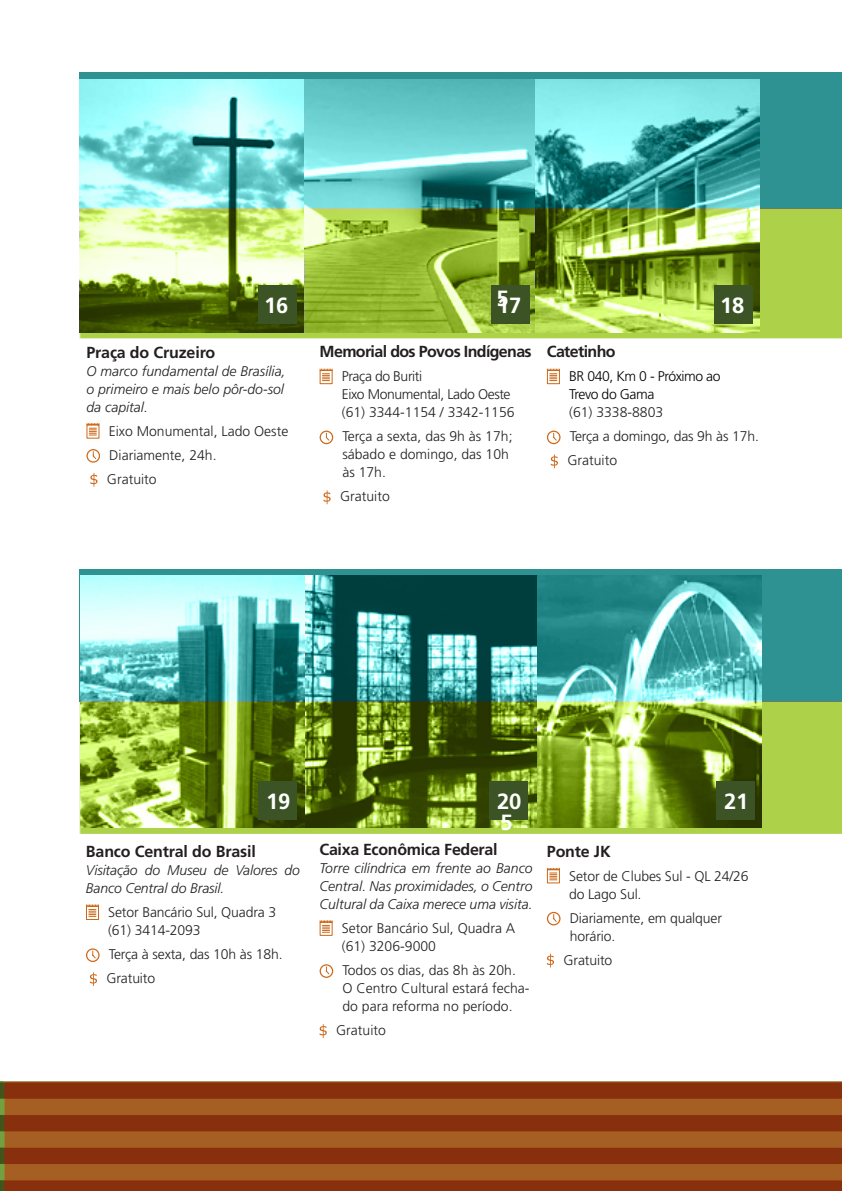
<style>
.page{position:relative;width:842px;height:1191px;background:#fff}
.page>*{position:absolute;margin:0;border:0;box-sizing:border-box;transform-origin:0 0}
.t1{font:700 22px "Frutiger LT Std";letter-spacing:-.015em;color:#fff}
.t2{font:700 16px "Frutiger LT Std";letter-spacing:-.02em;color:#231f20}
.t3{font:700 16px "Frutiger LT Std";letter-spacing:-.04em;color:#231f20}
.t4{font:300 14px/18px "Frutiger LT Std";color:#231f20}
.t5{font:italic 300 14px/18px "Frutiger LT Std";color:#231f20;text-align:justify}
.t6{font:300 14px/18px "Frutiger LT Std";letter-spacing:-.03em;color:#231f20}
.t7{font:300 14px/18px "Frutiger LT Std";letter-spacing:-.03em;color:#000}
.s1{color:#231f20}
</style>
<div class="page">
<svg style="left:0;top:1081px;width:4px;height:110px"></svg>
<svg style="left:0;top:1082px;width:4px;height:16px"></svg>
<hr style="left:0;top:1115px;width:4px;height:16px;background:#435319">
<svg style="left:0;top:1180px;width:4px;height:11px"></svg>
<svg style="left:5px;top:1081px;width:837px;height:110px;background:#954617"></svg>
<div style="left:80px;top:72px;width:762px;height:136px;background:#2d9291"></div>
<div style="left:80px;top:208px;width:762px;height:131px;background:#add149"></div>
<div style="left:80px;top:569px;width:762px;height:132px;background:#2d9291"></div>
<svg style="left:80px;top:701px;width:762px;height:133px;background:#a8cb48"></svg>
<img style="left:536px;top:575px;width:225px;height:252px">
<img style="left:80px;top:575px;width:456px;height:252px">
<img style="left:80px;top:80px;width:680px;height:253px">
<div style="left:258px;top:285px;width:38px;height:38px;background:#3b5325"></div>
<div style="left:491px;top:285px;width:38px;height:38px;background:#3b5325"></div>
<div style="left:714px;top:285px;width:38px;height:38px;background:#3b5325"></div>
<div style="left:258px;top:781px;width:38px;height:38px;background:#3b5325"></div>
<div style="left:489px;top:781px;width:38px;height:38px;background:#3b5325"></div>
<div style="left:716px;top:781px;width:38px;height:38px;background:#3b5325"></div>
<svg style="left:86px;top:423px;width:14px;height:16px"></svg>
<svg style="left:86px;top:449px;width:14px;height:13px"></svg>
<div style="left:88px;top:450px;width:11px;height:11px;background:#fff;border-radius:50%"></div>
<svg style="left:92px;top:450px;width:5px;height:9px"></svg>
<svg style="left:90px;top:473px;width:7px;height:13px"></svg>
<svg style="left:319px;top:368px;width:14px;height:17px"></svg>
<svg style="left:320px;top:430px;width:13px;height:14px"></svg>
<div style="left:321px;top:432px;width:11px;height:11px;background:#fff;border-radius:50%"></div>
<svg style="left:325px;top:432px;width:5px;height:9px"></svg>
<svg style="left:323px;top:490px;width:8px;height:14px"></svg>
<svg style="left:546px;top:368px;width:14px;height:17px"></svg>
<svg style="left:547px;top:430px;width:13px;height:14px"></svg>
<div style="left:548px;top:432px;width:11px;height:11px;background:#fff;border-radius:50%"></div>
<svg style="left:553px;top:432px;width:5px;height:9px"></svg>
<svg style="left:551px;top:454px;width:7px;height:14px"></svg>
<svg style="left:546px;top:868px;width:14px;height:16px"></svg>
<svg style="left:547px;top:912px;width:13px;height:13px"></svg>
<div style="left:548px;top:913px;width:11px;height:11px;background:#fff;border-radius:50%"></div>
<svg style="left:552px;top:913px;width:6px;height:10px"></svg>
<svg style="left:547px;top:953px;width:7px;height:14px"></svg>
<svg style="left:319px;top:920px;width:14px;height:16px"></svg>
<svg style="left:320px;top:964px;width:13px;height:14px"></svg>
<div style="left:321px;top:965px;width:11px;height:11px;background:#fff;border-radius:50%"></div>
<svg style="left:325px;top:965px;width:5px;height:10px"></svg>
<svg style="left:320px;top:1024px;width:7px;height:14px"></svg>
<svg style="left:86px;top:904px;width:13px;height:16px"></svg>
<svg style="left:86px;top:948px;width:14px;height:14px"></svg>
<div style="left:87px;top:949px;width:11px;height:11px;background:#fff;border-radius:50%"></div>
<svg style="left:92px;top:950px;width:5px;height:9px"></svg>
<svg style="left:90px;top:972px;width:7px;height:14px"></svg>
<h1 class="t1" style="left:496px;top:285px;width:14px">5</h1>
<h1 class="t1" style="left:501px;top:286px;width:14px">5</h1>
<h1 class="t1" style="left:264px;top:292px;width:26px">16</h1>
<h1 class="t1" style="left:497px;top:292px;width:26px">17</h1>
<h1 class="t1" style="left:720px;top:292px;width:26px">18</h1>
<p class="t2" style="left:86px;top:343px;width:130px">Praça do Cruzeiro</p>
<p class="t5" style="left:86px;top:362px;width:201px">O marco fundamental de Brasília, o primeiro e mais belo pôr-do-sol da capital.</p>
<p class="t4" style="left:109px;top:422px;width:181px">Eixo Monumental, Lado Oeste</p>
<p class="t4" style="left:109px;top:446px;width:109px">Diariamente, 24h.</p>
<p class="t4" style="left:107px;top:470px;width:51px">Gratuito</p>
<p class="t3" style="left:320px;top:342px;width:214px">Memorial dos Povos Indígenas</p>
<p class="t6" style="left:342px;top:368px;width:174px">Praça do Buriti<br>Eixo Monumental, Lado Oeste (61) 3344-1154 / 3342-1156</p>
<p class="t4" style="left:342px;top:428px;width:172px">Terça a sexta, das 9h às 17h; sábado e domingo, das 10h às 17h.</p>
<p class="t4" style="left:340px;top:488px;width:51px">Gratuito</p>
<p class="t3" style="left:547px;top:342px;width:70px">Catetinho</p>
<p class="t7" style="left:569px;top:368px;width:153px">BR 040, Km 0 - Próximo ao<br>Trevo do Gama<br><span class="s1">(61) 3338-8803</span></p>
<p class="t4" style="left:570px;top:428px;width:191px">Terça a domingo, das 9h às 17h.</p>
<p class="t4" style="left:567px;top:452px;width:51px">Gratuito</p>
<h1 class="t1" style="left:501px;top:785px;width:14px">5</h1>
<h1 class="t1" style="left:266px;top:788px;width:26px">19</h1>
<h1 class="t1" style="left:497px;top:788px;width:26px">20</h1>
<h1 class="t1" style="left:724px;top:788px;width:26px">21</h1>
<p class="t2" style="left:86px;top:842px;width:171px">Banco Central do Brasil</p>
<p class="t5" style="left:86px;top:861px;width:215px">Visitação do Museu de Valores do<br>Banco Central do Brasil.</p>
<p class="t4" style="left:108px;top:903px;width:170px">Setor Bancário Sul, Quadra 3 (61) 3414-2093</p>
<p class="t4" style="left:109px;top:945px;width:175px">Terça à sexta, das 10h às 18h.</p>
<p class="t4" style="left:106px;top:969px;width:50px">Gratuito</p>
<h1 class="t1" style="left:500px;top:809px;width:14px">5</h1>
<p class="t2" style="left:320px;top:840px;width:179px">Caixa Econômica Federal</p>
<p class="t5" style="left:320px;top:859px;width:215px">Torre cilíndrica em frente ao Banco Central. Nas proximidades, o Centro Cultural da Caixa merece uma visita.</p>
<p class="t4" style="left:342px;top:919px;width:175px">Setor Bancário Sul, Quadra A (61) 3206-9000</p>
<p class="t4" style="left:342px;top:961px;width:189px">Todos os dias, das 8h às 20h.<br>O Centro Cultural estará fecha&shy;do para reforma no período.</p>
<p class="t4" style="left:336px;top:1021px;width:51px">Gratuito</p>
<p class="t2" style="left:547px;top:841px;width:65px">Ponte JK</p>
<p class="t4" style="left:569px;top:867px;width:181px">Setor de Clubes Sul - QL 24/26 do Lago Sul.</p>
<p class="t4" style="left:570px;top:909px;width:154px">Diariamente, em qualquer horário.</p>
<p class="t4" style="left:563px;top:951px;width:50px">Gratuito</p>
</div>
